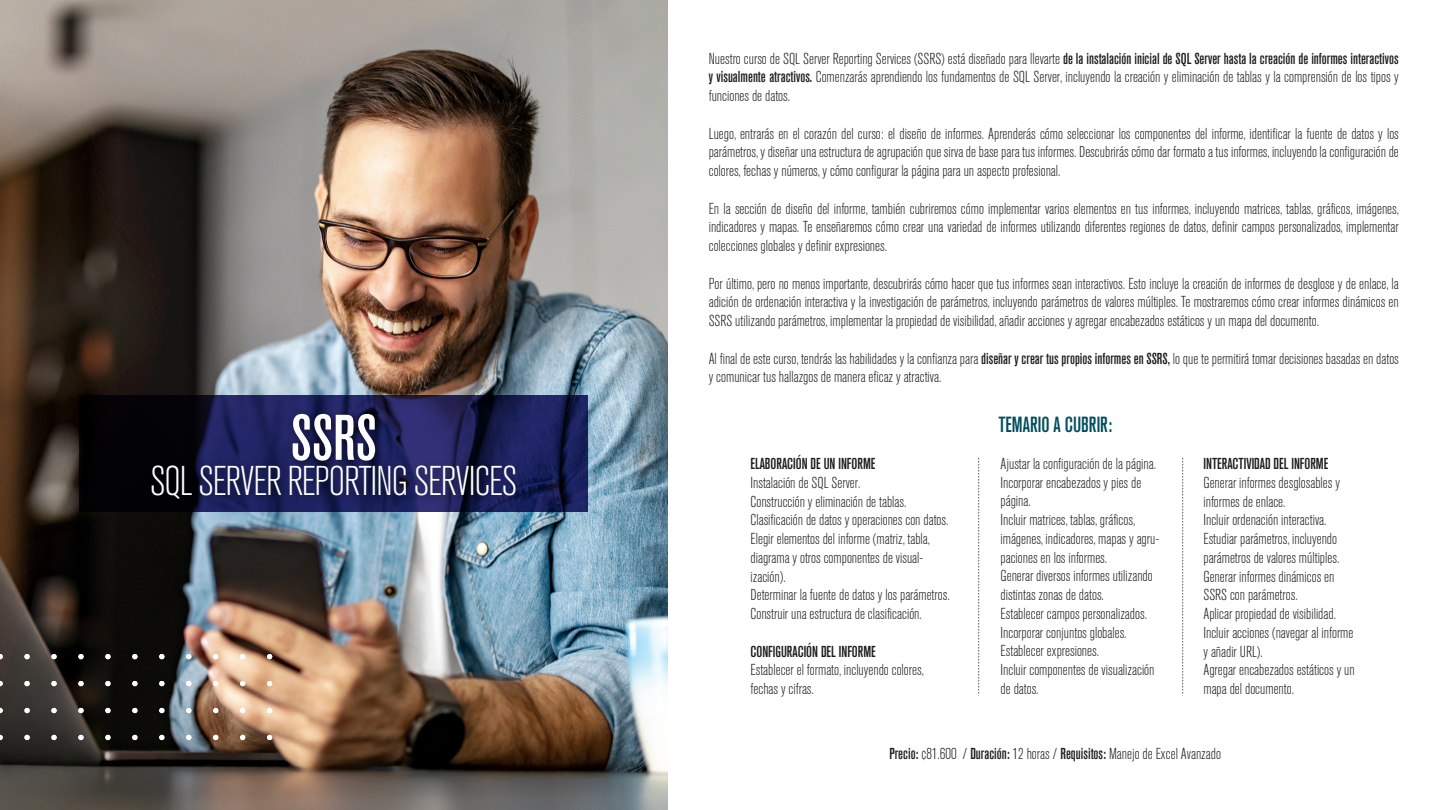
<style>
.page{position:relative;width:1440px;height:810px;background:#fff}
.page>*{position:absolute;margin:0;border:0;box-sizing:border-box;transform-origin:0 0}
.t1{font:63.75px "Akzidenz Grotesk BQ Md Cnd Alt";color:#fff}
.t2{font:300 condensed 41.25px "Akzidenz Grotesk BQ";letter-spacing:-.025em;color:#fff}
.t3{font:500 condensed 21.75px "Akzidenz Grotesk BQ";color:#004e5d}
.t4{font:300 condensed 15.75px/18.8px "Akzidenz Grotesk BQ";color:#1d1d1b}
.t5{font:500 condensed 15.75px "Akzidenz Grotesk BQ";color:#1d1d1b}
.s1{font-family:"Akzidenz Grotesk BQ Md Cnd Alt";font-weight:400;font-stretch:normal}
</style>
<div class="page">
<img style="left:0;top:1px;width:668px;height:809px">
<svg style="left:0;top:654px;width:3px;height:5px"></svg>
<svg style="left:0;top:681px;width:3px;height:5px"></svg>
<svg style="left:0;top:708px;width:3px;height:5px"></svg>
<svg style="left:0;top:735px;width:3px;height:5px"></svg>
<svg style="left:24px;top:654px;width:6px;height:5px"></svg>
<svg style="left:24px;top:681px;width:6px;height:5px"></svg>
<svg style="left:24px;top:708px;width:6px;height:5px"></svg>
<svg style="left:24px;top:735px;width:6px;height:5px"></svg>
<svg style="left:51px;top:654px;width:6px;height:5px"></svg>
<svg style="left:51px;top:681px;width:6px;height:5px"></svg>
<svg style="left:51px;top:708px;width:6px;height:5px"></svg>
<svg style="left:51px;top:735px;width:6px;height:5px"></svg>
<svg style="left:78px;top:654px;width:6px;height:5px"></svg>
<svg style="left:78px;top:681px;width:6px;height:5px"></svg>
<svg style="left:78px;top:708px;width:6px;height:5px"></svg>
<svg style="left:78px;top:735px;width:6px;height:5px"></svg>
<svg style="left:105px;top:654px;width:6px;height:5px"></svg>
<svg style="left:105px;top:681px;width:6px;height:5px"></svg>
<svg style="left:105px;top:708px;width:6px;height:5px"></svg>
<svg style="left:105px;top:735px;width:6px;height:5px"></svg>
<svg style="left:132px;top:654px;width:5px;height:5px"></svg>
<svg style="left:132px;top:681px;width:5px;height:5px"></svg>
<svg style="left:132px;top:708px;width:5px;height:5px"></svg>
<svg style="left:132px;top:735px;width:5px;height:5px"></svg>
<svg style="left:159px;top:654px;width:5px;height:5px"></svg>
<svg style="left:159px;top:681px;width:5px;height:5px"></svg>
<svg style="left:159px;top:708px;width:5px;height:5px"></svg>
<svg style="left:159px;top:735px;width:5px;height:5px"></svg>
<svg style="left:186px;top:654px;width:5px;height:5px"></svg>
<svg style="left:186px;top:681px;width:5px;height:5px"></svg>
<svg style="left:186px;top:708px;width:5px;height:5px"></svg>
<svg style="left:186px;top:735px;width:5px;height:5px"></svg>
<svg style="left:213px;top:654px;width:5px;height:5px"></svg>
<svg style="left:213px;top:681px;width:5px;height:5px"></svg>
<svg style="left:213px;top:708px;width:5px;height:5px"></svg>
<svg style="left:213px;top:735px;width:5px;height:5px"></svg>
<svg style="left:240px;top:654px;width:5px;height:5px"></svg>
<svg style="left:240px;top:681px;width:5px;height:5px"></svg>
<svg style="left:240px;top:708px;width:5px;height:5px"></svg>
<svg style="left:240px;top:735px;width:5px;height:5px"></svg>
<svg style="left:267px;top:654px;width:5px;height:5px"></svg>
<svg style="left:267px;top:681px;width:5px;height:5px"></svg>
<svg style="left:267px;top:708px;width:5px;height:5px"></svg>
<svg style="left:267px;top:735px;width:5px;height:5px"></svg>
<svg style="left:80px;top:395px;width:508px;height:117px;background:#0d0f2c"></svg>
<img style="left:141px;top:396px;width:389px;height:123px">
<svg style="left:978px;top:458px;width:1px;height:236px"></svg>
<svg style="left:1182px;top:458px;width:1px;height:236px"></svg>
<h1 class="t1" style="left:291px;top:402px;width:88px">SSRS</h1>
<h2 class="t2" style="left:150px;top:459px;width:369px">SQL SERVER REPORTING SERVICES</h2>
<p class="t4" style="left:709px;top:49px;width:692px;text-align:justify">Nuestro curso de SQL Server Reporting Services (SSRS) está diseñado para llevarte <span class="s1">de la instalación inicial de SQL Server hasta la creación de informes interactivos y visualmente atractivos.</span> Comenzarás aprendiendo los fundamentos de SQL Server, incluyendo la creación y eliminación de tablas y la comprensión de los tipos y funciones de datos.</p>
<p class="t4" style="left:709px;top:124px;width:692px;text-align:justify">Luego, entrarás en el corazón del curso: el diseño de informes. Aprenderás cómo seleccionar los componentes del informe, identificar la fuente de datos y los parámetros, y diseñar una estructura de agrupación que sirva de base para tus informes. Descubrirás cómo dar formato a tus informes, incluyendo la configuración de colores, fechas y números, y cómo configurar la página para un aspecto profesional.</p>
<p class="t4" style="left:709px;top:199px;width:692px;text-align:justify">En la sección de diseño del informe, también cubriremos cómo implementar varios elementos en tus informes, incluyendo matrices, tablas, gráficos, imágenes, indicadores y mapas. Te enseñaremos cómo crear una variedad de informes utilizando diferentes regiones de datos, definir campos personalizados, implementar colecciones globales y definir expresiones.</p>
<p class="t4" style="left:709px;top:274px;width:692px;text-align:justify">Por último, pero no menos importante, descubrirás cómo hacer que tus informes sean interactivos. Esto incluye la creación de informes de desglose y de enlace, la adición de ordenación interactiva y la investigación de parámetros, incluyendo parámetros de valores múltiples. Te mostraremos cómo crear informes dinámicos en SSRS utilizando parámetros, implementar la propiedad de visibilidad, añadir acciones y agregar encabezados estáticos y un mapa del documento.</p>
<p class="t4" style="left:709px;top:349px;width:692px">Al final de este curso, tendrás las habilidades y la confianza para <span class="s1">diseñar y crear tus propios informes en SSRS,</span> lo que te permitirá tomar decisiones basadas en datos y comunicar tus hallazgos de manera eficaz y atractiva.</p>
<h3 class="t3" style="left:998px;top:412px;width:115px">TEMARIO A CUBRIR:</h3>
<p class="t5" style="left:751px;top:455px;width:127px">ELABORACIÓN DE UN INFORME</p>
<p class="t4" style="left:751px;top:473px;width:201px">Instalación de SQL Server.<br>Construcción y eliminación de tablas.<br>Clasificación de datos y operaciones con datos.<br>Elegir elementos del informe (matriz, tabla, diagrama y otros componentes de visual&shy;ización).<br>Determinar la fuente de datos y los parámetros.<br>Construir una estructura de clasificación.</p>
<p class="t5" style="left:751px;top:642px;width:127px">CONFIGURACIÓN DEL INFORME</p>
<p class="t4" style="left:751px;top:661px;width:175px">Establecer el formato, incluyendo colores, fechas y cifras.</p>
<p class="t4" style="left:1001px;top:455px;width:160px">Ajustar la configuración de la página.<br>Incorporar encabezados y pies de página.<br>Incluir matrices, tablas, gráficos, imágenes, indicadores, mapas y agru&shy;paciones en los informes.<br>Generar diversos informes utilizando distintas zonas de datos.<br>Establecer campos personalizados.<br>Incorporar conjuntos globales.<br>Establecer expresiones.<br>Incluir componentes de visualización de datos.</p>
<p class="t5" style="left:1203px;top:455px;width:127px">INTERACTIVIDAD DEL INFORME</p>
<p class="t4" style="left:1203px;top:473px;width:153px">Generar informes desglosables y informes de enlace.<br>Incluir ordenación interactiva.<br>Estudiar parámetros, incluyendo parámetros de valores múltiples.<br>Generar informes dinámicos en<br>SSRS con parámetros.<br>Aplicar propiedad de visibilidad.<br>Incluir acciones (navegar al informe y añadir URL).<br>Agregar encabezados estáticos y un mapa del documento.</p>
<p class="t4" style="left:889px;top:745px;width:333px"><span class="s1">Precio:</span> ¢81.600 / <span class="s1">Duración:</span> 12 horas / <span class="s1">Requisitos:</span> Manejo de Excel Avanzado</p>
</div>
